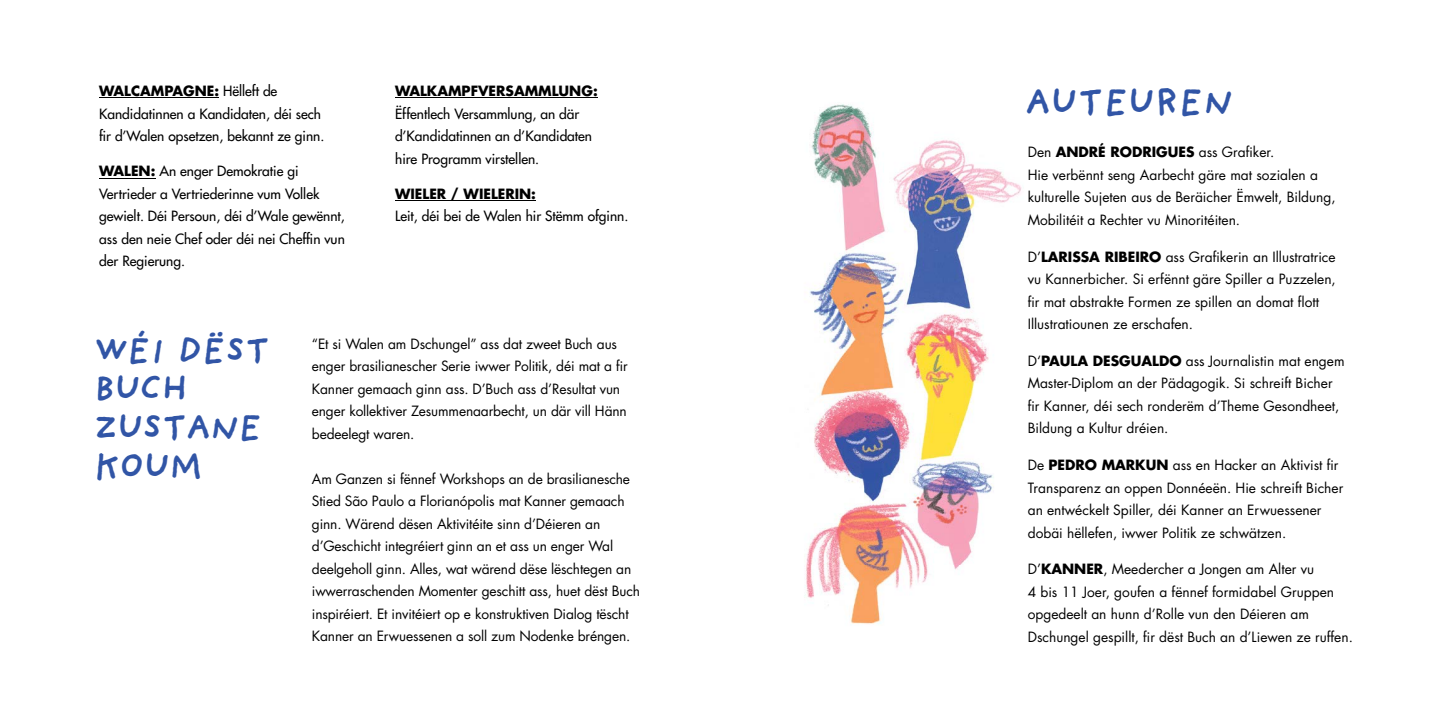
<style>
.page{position:relative;width:1453px;height:727px;background:#fff}
.page>*{position:absolute;margin:0;border:0;box-sizing:border-box;transform-origin:0 0}
.t1{font:700 37.38px "Providence Sans Pro";letter-spacing:.01em;color:#3155a6}
.t2{font:700 36.12px/38.8px "Providence Sans Pro";letter-spacing:-.015em;color:#3155a6}
.t3{font:13.75px/22.5px "Futura LT";color:#000}
.t4{font:13.75px/22.5px "Futura LT";color:#000}
.t5{font:700 13.75px "Futura LT";color:#000}
.s1{font-weight:700}
</style>
<div class="page">
<img style="left:804px;top:104px;width:218px;height:520px">
<hr style="left:99px;top:97px;width:120px;height:1px;background:#000">
<hr style="left:99px;top:178px;width:56px;height:1px;background:#000">
<hr style="left:395px;top:97px;width:203px;height:1px;background:#000">
<hr style="left:395px;top:200px;width:141px;height:1px;background:#000">
<p class="t4" style="left:99px;top:80px;width:227px"><span class="s1">WALCAMPAGNE:</span> Hëlleft de<br>Kandidatinnen a Kandidaten, déi sech fir d’Walen opsetzen, bekannt ze ginn.</p>
<p class="t4" style="left:99px;top:160px;width:247px"><span class="s1">WALEN:</span> An enger Demokratie gi Vertrieder a Vertriederinne vum Vollek gewielt. Déi Persoun, déi d’Wale gewënnt, ass den neie Chef oder déi nei Cheffin vun der Regierung.</p>
<p class="t5" style="left:395px;top:82px;width:204px">WALKAMPFVERSAMMLUNG:</p>
<p class="t4" style="left:395px;top:102px;width:198px">Ëffentlech Versammlung, an där d’Kandidatinnen an d’Kandidaten hire Programm virstellen.</p>
<p class="t5" style="left:395px;top:184px;width:142px">WIELER / WIELERIN:</p>
<p class="t4" style="left:395px;top:205px;width:235px">Leit, déi bei de Walen hir Stëmm ofginn.</p>
<h2 class="t2" style="left:94px;top:329px;width:178px">WÉI DËST<br>BUCH<br>ZUSTANE<br>KOUM</h2>
<p class="t3" style="left:312px;top:332px;width:317px">“Et si Walen am Dschungel” ass dat zweet Buch aus enger brasilianescher Serie iwwer Politik, déi mat a fir Kanner gemaach ginn ass. D’Buch ass d’Resultat vun enger kollektiver Zesummenaarbecht, un där vill Hänn bedeelegt waren.</p>
<p class="t3" style="left:312px;top:467px;width:330px">Am Ganzen si fënnef Workshops an de brasilianesche Stied São Paulo a Florianópolis mat Kanner gemaach ginn. Wärend dësen Aktivitéite sinn d’Déieren an d’Geschicht integréiert ginn an et ass un enger Wal deelgeholl ginn. Alles, wat wärend dëse lëschtegen an iwwerraschenden Momenter geschitt ass, huet dëst Buch inspiréiert. Et invitéiert op e konstruktiven Dialog tëscht Kanner an Erwuessenen a soll zum Nodenke bréngen.</p>
<h1 class="t1" style="left:1024px;top:80px;width:210px">AUTEUREN</h1>
<p class="t3" style="left:1028px;top:141px;width:309px">Den <span class="s1">ANDRÉ RODRIGUES</span> ass Grafiker.<br>Hie verbënnt seng Aarbecht gäre mat sozialen a kulturelle Sujeten aus de Beräicher Ëmwelt, Bildung, Mobilitéit a Rechter vu Minoritéiten.</p>
<p class="t3" style="left:1028px;top:245px;width:310px">D’<span class="s1">LARISSA RIBEIRO</span> ass Grafikerin an Illustratrice vu Kannerbicher. Si erfënnt gäre Spiller a Puzzelen, fir mat abstrakte Formen ze spillen an domat flott Illustratiounen ze erschafen.</p>
<p class="t3" style="left:1028px;top:349px;width:318px">D‘<span class="s1">PAULA DESGUALDO</span> ass Journalistin mat engem Master-Diplom an der Pädagogik. Si schreift Bicher fir Kanner, déi sech ronderëm d’Theme Gesondheet, Bildung a Kultur dréien.</p>
<p class="t3" style="left:1028px;top:453px;width:317px">De <span class="s1">PEDRO MARKUN</span> ass en Hacker an Aktivist fir Transparenz an oppen Donnéeën. Hie schreift Bicher an entwéckelt Spiller, déi Kanner an Erwuessener dobäi hëllefen, iwwer Politik ze schwätzen.</p>
<p class="t3" style="left:1028px;top:558px;width:327px">D’<span class="s1">KANNER</span>, Meedercher a Jongen am Alter vu<br>4 bis 11 Joer, goufen a fënnef formidabel Gruppen opgedeelt an hunn d’Rolle vun den Déieren am Dschungel gespillt, fir dëst Buch an d’Liewen ze ruffen.</p>
</div>
